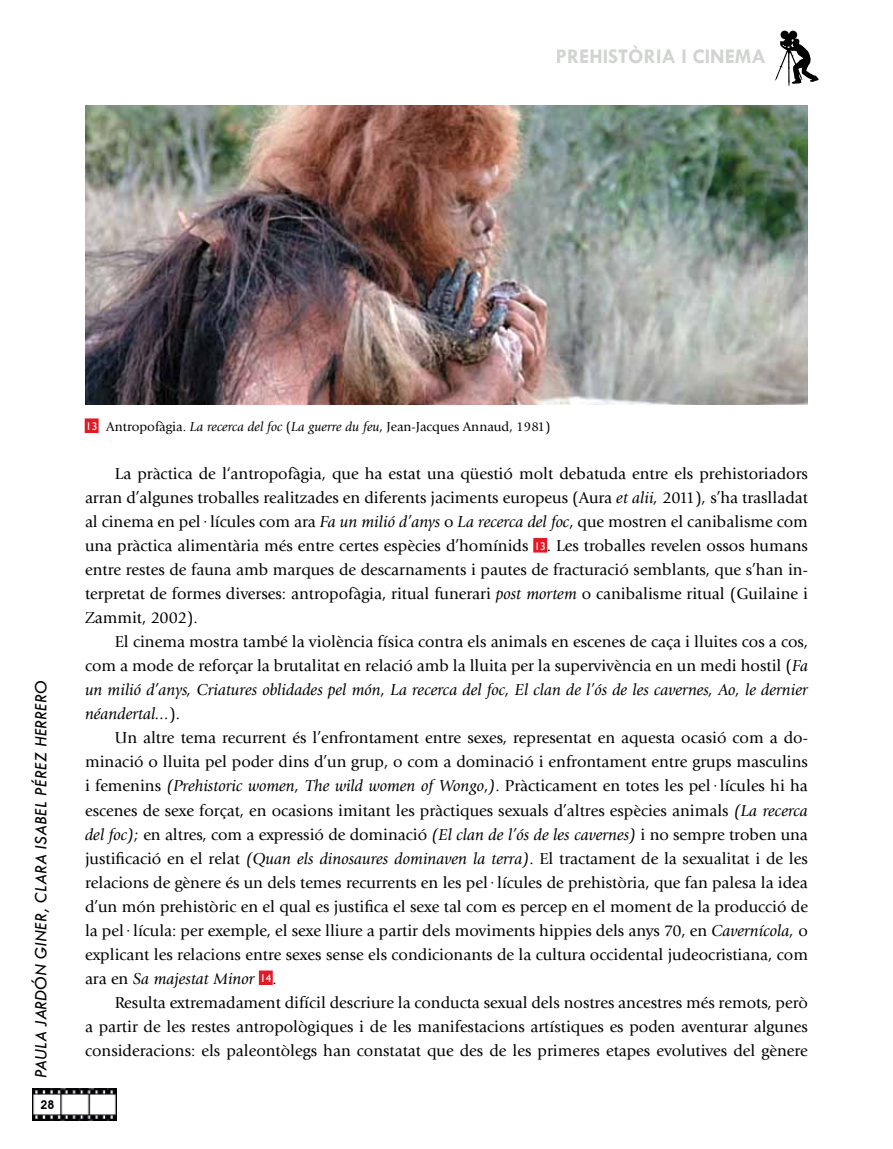
<style>
.page{position:relative;width:893px;height:1149px;background:#fff}
.page>*{position:absolute;margin:0;border:0;box-sizing:border-box;transform-origin:0 0}
.t1{font:700 21px "Tw Cen";color:#d2d4d2}
.t2{font:italic 18px "Tw Cen";color:#000}
.t3{font:16.5px/24px "Giovanni";color:#000;text-align:justify}
.t4{font:13.5px "Giovanni";color:#000}
.t5{font:600 12px "Avant Garde IT Cby BT";color:#000}
.s1{font-family:"Humanist 521 BT";font-size:11.25px;color:#fff}
.s2{font-style:italic}
</style>
<div class="page">
<img style="left:33px;top:1088px;width:84px;height:32px">
<svg style="left:35px;top:1096px;width:23px;height:16px"></svg>
<svg style="left:775px;top:31px;width:44px;height:55px"></svg>
<div style="left:534px;top:538px;width:13px;height:14px;background:#e41925"></div>
<div style="left:259px;top:970px;width:13px;height:14px;background:#e41925"></div>
<div style="left:259px;top:970px;width:13px;height:14px;border:1px solid #e41925"></div>
<img style="left:85px;top:106px;width:723px;height:298px">
<div style="left:85px;top:419px;width:13px;height:13px;background:#e41925"></div>
<div style="left:85px;top:418px;width:13px;height:14px;border:1px solid #e41925"></div>
<p class="t1" style="left:556px;top:43px;width:211px">PREHISTÒRIA I CINEMA</p>
<p class="t2" style="left:30px;top:1077px;width:399px;rotate:-90deg">Paula Jardón Giner, Clara Isabel Pérez Herrero</p>
<p class="t5" style="left:40px;top:1097px;width:15px">28</p>
<p class="t4" style="left:86px;top:419px;width:466px"><span class="s1">13</span> Antropofàgia. <span class="s2">La recerca del foc</span> (<span class="s2">La guerre du feu</span>, Jean-Jacques Annaud, 1981)</p>
<p class="t3" style="left:85px;top:462px;width:724px;text-indent:30px">La pràctica de l‘antropofàgia, que ha estat una qüestió molt debatuda entre els prehistoriadors arran d’algunes troballes realitzades en diferents jaciments europeus (Aura <span class="s2">et alii,</span> 2011)<span class="s2">,</span> s’ha traslladat al cinema en pel·lícules com ara <span class="s2">Fa un milió d’anys</span> o <span class="s2">La recerca del foc</span>, que mostren el canibalisme com una pràctica alimentària més entre certes espècies d’homínids <span class="s1">13</span>. Les troballes revelen ossos humans entre restes de fauna amb marques de descarnaments i pautes de fracturació semblants, que s’han in&shy;terpretat de formes diverses: antropofàgia, ritual funerari <span class="s2">post mortem</span> o canibalisme ritual (Guilaine i Zammit, 2002).</p>
<p class="t3" style="left:85px;top:630px;width:724px;text-indent:30px">El cinema mostra també la violència física contra els animals en escenes de caça i lluites cos a cos, com a mode de reforçar la brutalitat en relació amb la lluita per la supervivència en un medi hostil (<span class="s2">Fa un milió d’anys, Criatures oblidades pel món, La recerca del foc, El clan de l’ós de les cavernes, Ao, le dernier néandertal...</span>).</p>
<p class="t3" style="left:85px;top:726px;width:724px;text-indent:30px">Un altre tema recurrent és l’enfrontament entre sexes, representat en aquesta ocasió com a do&shy;minació o lluita pel poder dins d’un grup, o com a dominació i enfrontament entre grups masculins i femenins <span class="s2">(Prehistoric women, The wild women of Wongo</span>,<span class="s2">)</span>. Pràcticament en totes les pel·lícules hi ha escenes de sexe forçat, en ocasions imitant les pràctiques sexuals d’altres espècies animals <span class="s2">(La recerca del foc);</span> en altres, com a expressió de dominació <span class="s2">(El clan de l’ós de les cavernes)</span> i no sempre troben una justificació en el relat <span class="s2">(Quan els dinosaures dominaven la terra)</span>. El tractament de la sexualitat i de les relacions de gènere és un dels temes recurrents en les pel·lícules de prehistòria, que fan palesa la idea d’un món prehistòric en el qual es justifica el sexe tal com es percep en el moment de la producció de la pel·lícula: per exemple, el sexe lliure a partir dels moviments hippies dels anys 70, en <span class="s2">Cavernícola,</span> o explicant les relacions entre sexes sense els condicionants de la cultura occidental judeocristiana, com ara en <span class="s2">Sa majestat Minor</span> <span class="s1">14</span>.</p>
<p class="t3" style="left:85px;top:990px;width:724px;text-indent:30px">Resulta extremadament difícil descriure la conducta sexual dels nostres ancestres més remots, però a partir de les restes antropològiques i de les manifestacions artístiques es poden aventurar algunes consideracions: els paleontòlegs han constatat que des de les primeres etapes evolutives del gènere</p>
</div>
